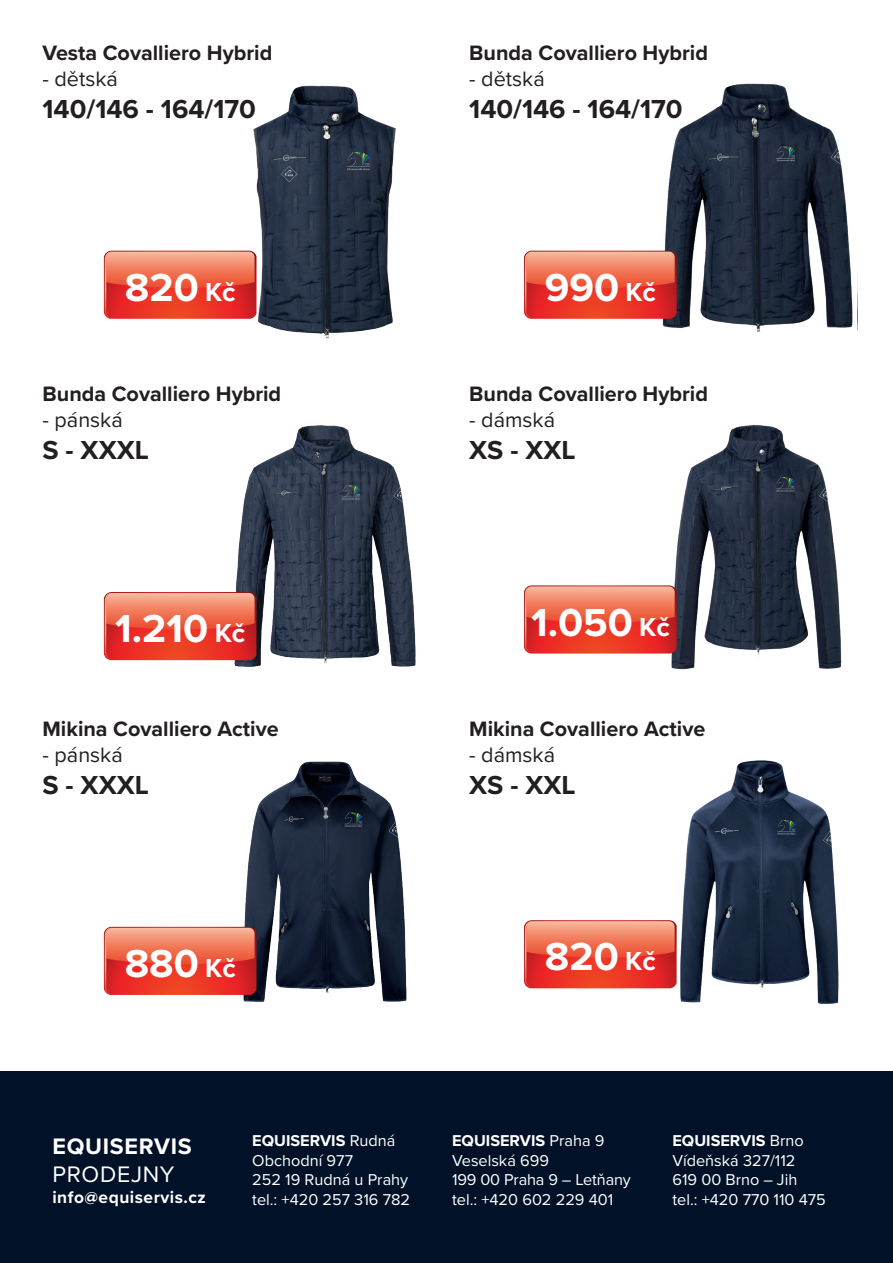
<style>
.page{position:relative;width:893px;height:1263px;background:#fff}
.page>*{position:absolute;margin:0;border:0;box-sizing:border-box;transform-origin:0 0}
.t1{font:700 40.5px "Proxima Nova";color:#fff}
.t2{font:700 27px "Proxima Nova";color:#231f20}
.t3{font:700 23.25px/27.9px "Proxima Nova";letter-spacing:.03em;color:#fff}
.t4{font:700 21.6px "Proxima Nova";color:#231f20}
.t5{font:21.6px "Proxima Nova";color:#231f20}
.t6{font:700 17.4px "Proxima Nova";letter-spacing:.03em;color:#fff}
.t7{font:16.35px "Proxima Nova";color:#fff}
.t8{font:700 16.35px "Proxima Nova";color:#fff}
.s1{font-size:27px}
.s2{font-weight:400}
</style>
<div class="page">
<div style="left:0;top:1071px;width:893px;height:192px;background:#001128"></div>
<img style="left:651px;top:83px;width:202px;height:249px">
<img style="left:657px;top:425px;width:185px;height:245px">
<img style="left:657px;top:760px;width:182px;height:245px">
<img style="left:226px;top:85px;width:170px;height:253px">
<img style="left:226px;top:425px;width:190px;height:242px">
<img style="left:226px;top:761px;width:181px;height:241px">
<svg style="left:524px;top:251px;width:153px;height:68px;background:#ea5844"></svg>
<svg style="left:524px;top:585px;width:153px;height:68px;background:#ea5945"></svg>
<svg style="left:524px;top:920px;width:153px;height:68px;background:#ea5945"></svg>
<svg style="left:104px;top:251px;width:152px;height:68px;background:#eb5845"></svg>
<svg style="left:104px;top:592px;width:152px;height:68px;background:#ea5744"></svg>
<svg style="left:104px;top:927px;width:152px;height:68px;background:#ea5844"></svg>
<p class="t4" style="left:43px;top:36px;width:231px">Vesta Covalliero Hybrid</p>
<p class="t5" style="left:43px;top:62px;width:77px">- dětská</p>
<p class="t2" style="left:43px;top:89px;width:215px">140/146 - 164/170</p>
<p class="t1" style="left:125px;top:257px;width:112px">820 <span class="s1">Kč</span></p>
<p class="t4" style="left:43px;top:378px;width:240px">Bunda Covalliero Hybrid</p>
<p class="t5" style="left:43px;top:404px;width:82px">- pánská</p>
<p class="t2" style="left:43px;top:430px;width:108px">S - XXXL</p>
<p class="t1" style="left:115px;top:598px;width:132px">1.210 <span class="s1">Kč</span></p>
<p class="t4" style="left:43px;top:712px;width:238px">Mikina Covalliero Active</p>
<p class="t5" style="left:43px;top:738px;width:82px">- pánská</p>
<p class="t2" style="left:43px;top:765px;width:108px">S - XXXL</p>
<p class="t1" style="left:125px;top:933px;width:113px">880 <span class="s1">Kč</span></p>
<p class="t4" style="left:469px;top:36px;width:240px">Bunda Covalliero Hybrid</p>
<p class="t5" style="left:469px;top:62px;width:77px">- dětská</p>
<p class="t2" style="left:469px;top:89px;width:215px">140/146 - 164/170</p>
<p class="t1" style="left:545px;top:257px;width:113px">990 <span class="s1">Kč</span></p>
<p class="t4" style="left:469px;top:378px;width:240px">Bunda Covalliero Hybrid</p>
<p class="t5" style="left:469px;top:404px;width:87px">- dámská</p>
<p class="t2" style="left:469px;top:430px;width:108px">XS - XXL</p>
<p class="t1" style="left:531px;top:592px;width:140px">1.050 <span class="s1">Kč</span></p>
<p class="t4" style="left:469px;top:712px;width:238px">Mikina Covalliero Active</p>
<p class="t5" style="left:469px;top:738px;width:87px">- dámská</p>
<p class="t2" style="left:469px;top:765px;width:108px">XS - XXL</p>
<p class="t1" style="left:545px;top:927px;width:112px">820 <span class="s1">Kč</span></p>
<p class="t3" style="left:52px;top:1131px;width:141px">EQUISERVIS<br><span class="s2">PRODEJNY</span></p>
<p class="t6" style="left:52px;top:1184px;width:155px">info@equiservis.cz</p>
<p class="t8" style="left:252px;top:1128px;width:145px">EQUISERVIS <span class="s2">Rudná</span></p>
<p class="t7" style="left:252px;top:1148px;width:102px">Obchodní 977</p>
<p class="t7" style="left:252px;top:1167px;width:157px">252 19 Rudná u Prahy</p>
<p class="t7" style="left:252px;top:1187px;width:159px">tel.: +420 257 316 782</p>
<p class="t8" style="left:452px;top:1128px;width:154px">EQUISERVIS <span class="s2">Praha 9</span></p>
<p class="t7" style="left:452px;top:1148px;width:98px">Veselská 699</p>
<p class="t7" style="left:452px;top:1167px;width:180px">199 00 Praha 9 – Letňany</p>
<p class="t7" style="left:452px;top:1187px;width:163px">tel.: +420 602 229 401</p>
<p class="t8" style="left:672px;top:1128px;width:133px">EQUISERVIS <span class="s2">Brno</span></p>
<p class="t7" style="left:672px;top:1148px;width:125px">Vídeňská 327/112</p>
<p class="t7" style="left:672px;top:1167px;width:126px">619 00 Brno – Jih</p>
<p class="t7" style="left:672px;top:1187px;width:155px">tel.: +420 770 110 475</p>
</div>
